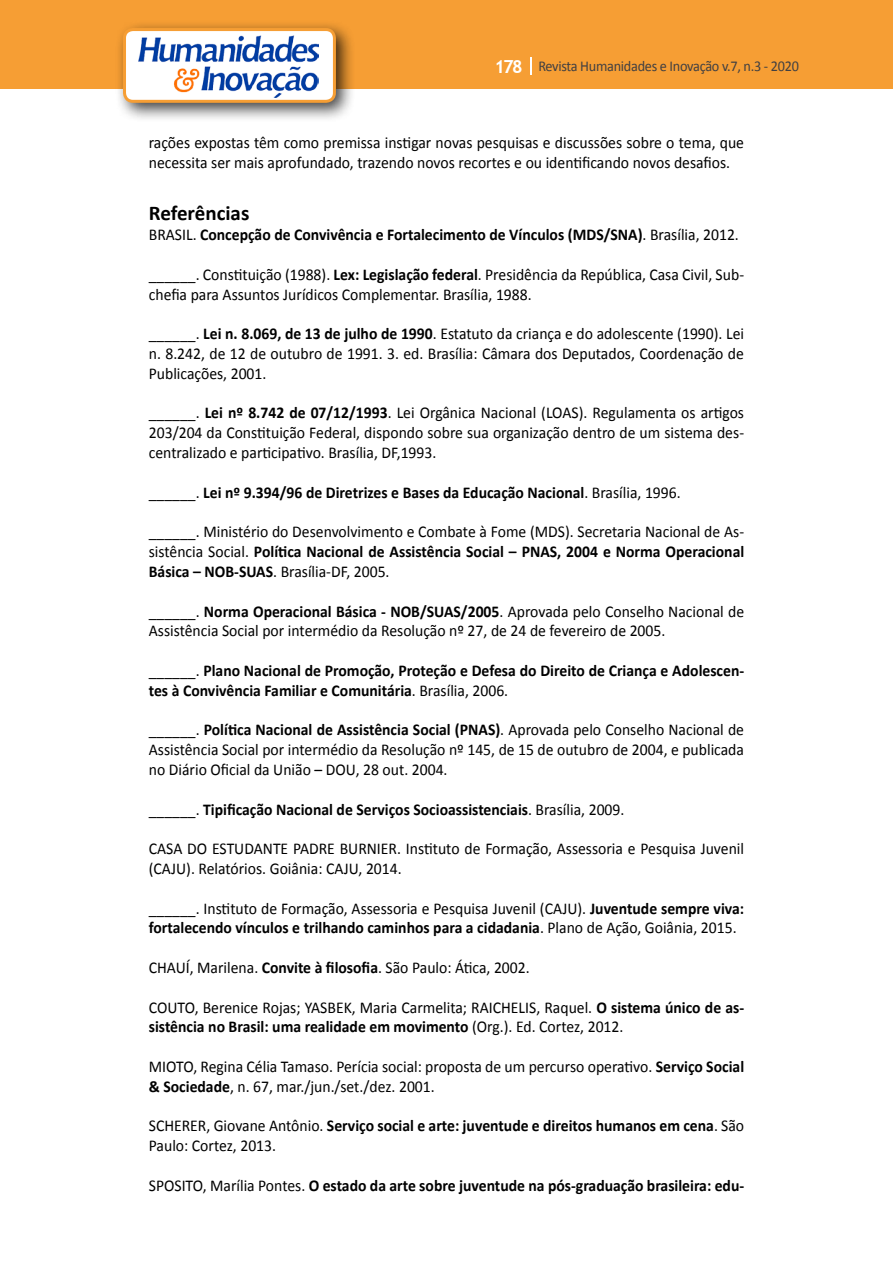
<style>
.page{position:relative;width:893px;height:1263px;background:#fff}
.page>*{position:absolute;margin:0;border:0;box-sizing:border-box;transform-origin:0 0}
.t1{font:700 21px "Calibri";color:#000}
.t2{font:16.5px/19.8px "Calibri";color:#000;scale:.95 1}
.t3{font:700 16.5px/19.8px "Calibri";color:#000;scale:.95 1}
.t4{font:15px "Calibri";letter-spacing:-.02em;color:#414042;scale:.95 1}
.s1{font-family:"Trebuchet MS";font-weight:700;font-size:18px;color:#fff}
.s2{font-weight:400}
.s3{font-weight:700}
</style>
<div class="page">
<div style="left:0;top:0;width:893px;height:88px;background:#f69e34"></div>
<svg style="left:530px;top:57px;width:2px;height:18px"></svg>
<div style="left:115px;top:20px;width:241px;height:103px;background:#000;opacity:.75"></div>
<div style="left:125px;top:30px;width:209px;height:71px;background:#fff;border-radius:9px"></div>
<img style="left:138px;top:35px;width:181px;height:62px">
<div style="left:123px;top:28px;width:213px;height:75px;border:3px solid #f69e34;border-radius:9px"></div>
<p class="t4" style="left:495px;top:57px;width:322px"><span class="s1">178</span> Revista Humanidades e Inovação v.7, n.3 - 2020</p>
<p class="t2" style="left:149px;top:133px;width:628px">rações expostas têm como premissa instigar novas pesquisas e discussões sobre o tema, que necessita ser mais aprofundado, trazendo novos recortes e ou identificando novos desafios.</p>
<p class="t1" style="left:149px;top:200px;width:102px">Referências</p>
<p class="t3" style="left:149px;top:225px;width:623px"><span class="s2">BRASIL.</span> Concepção de Convivência e Fortalecimento de Vínculos (MDS/SNA)<span class="s2">. Brasília, 2012.</span></p>
<p class="t2" style="left:149px;top:265px;width:628px">______. Constituição (1988). <span class="s3">Lex: Legislação federal</span>. Presidência da República, Casa Civil, Sub&shy;chefia para Assuntos Jurídicos Complementar. Brasília, 1988.</p>
<p class="t2" style="left:149px;top:324px;width:628px;text-align:justify">______. <span class="s3">Lei n. 8.069, de 13 de julho de 1990</span>. Estatuto da criança e do adolescente (1990). Lei n. 8.242, de 12 de outubro de 1991. 3. ed. Brasília: Câmara dos Deputados, Coordenação de Publicações, 2001.</p>
<p class="t2" style="left:149px;top:403px;width:628px;text-align:justify">______. <span class="s3">Lei nº 8.742 de 07/12/1993</span>. Lei Orgânica Nacional (LOAS). Regulamenta os artigos 203/204 da Constituição Federal, dispondo sobre sua organização dentro de um sistema des&shy;centralizado e participativo. Brasília, DF,1993.</p>
<p class="t3" style="left:149px;top:482px;width:561px"><span class="s2">______.</span> Lei nº 9.394/96 de Diretrizes e Bases da Educação Nacional<span class="s2">. Brasília, 1996.</span></p>
<p class="t2" style="left:149px;top:522px;width:628px;text-align:justify">______. Ministério do Desenvolvimento e Combate à Fome (MDS). Secretaria Nacional de As&shy;sistência Social. <span class="s3">Política Nacional de Assistência Social – PNAS, 2004 e Norma Operacional Básica – NOB-SUAS</span>. Brasília-DF, 2005.</p>
<p class="t2" style="left:149px;top:601px;width:628px">______. <span class="s3">Norma Operacional Básica - NOB/SUAS/2005</span>. Aprovada pelo Conselho Nacional de<br>Assistência Social por intermédio da Resolução nº 27, de 24 de fevereiro de 2005.</p>
<p class="t3" style="left:149px;top:660px;width:628px"><span class="s2">______.</span> Plano Nacional de Promoção, Proteção e Defesa do Direito de Criança e Adolescen&shy;tes à Convivência Familiar e Comunitária<span class="s2">. Brasília, 2006.</span></p>
<p class="t2" style="left:149px;top:720px;width:628px;text-align:justify">______. <span class="s3">Política Nacional de Assistência Social (PNAS)</span>. Aprovada pelo Conselho Nacional de Assistência Social por intermédio da Resolução nº 145, de 15 de outubro de 2004, e publicada no Diário Oficial da União – DOU, 28 out. 2004.</p>
<p class="t3" style="left:149px;top:799px;width:502px"><span class="s2">______.</span> Tipificação Nacional de Serviços Socioassistenciais<span class="s2">. Brasília, 2009.</span></p>
<p class="t2" style="left:149px;top:839px;width:628px">CASA DO ESTUDANTE PADRE BURNIER. Instituto de Formação, Assessoria e Pesquisa Juvenil (CAJU). Relatórios. Goiânia: CAJU, 2014.</p>
<p class="t2" style="left:149px;top:898px;width:628px">______. Instituto de Formação, Assessoria e Pesquisa Juvenil (CAJU). <span class="s3">Juventude sempre viva: fortalecendo vínculos e trilhando caminhos para a cidadania</span>. Plano de Ação, Goiânia, 2015.</p>
<p class="t2" style="left:149px;top:958px;width:402px">CHAUÍ, Marilena. <span class="s3">Convite à filosofia</span>. São Paulo: Ática, 2002.</p>
<p class="t2" style="left:149px;top:997px;width:628px">COUTO, Berenice Rojas; YASBEK, Maria Carmelita; RAICHELIS, Raquel. <span class="s3">O sistema único de as&shy;sistência no Brasil: uma realidade em movimento</span> (Org.). Ed. Cortez, 2012.</p>
<p class="t2" style="left:149px;top:1057px;width:628px">MIOTO, Regina Célia Tamaso. Perícia social: proposta de um percurso operativo. <span class="s3">Serviço Social &amp; Sociedade</span>, n. 67, mar./jun./set./dez. 2001.</p>
<p class="t3" style="left:149px;top:1116px;width:628px"><span class="s2">SCHERER, Giovane Antônio.</span> Serviço social e arte: juventude e direitos humanos em cena<span class="s2">. São<br>Paulo: Cortez, 2013.</span></p>
<p class="t3" style="left:149px;top:1175px;width:628px"><span class="s2">SPOSITO, Marília Pontes.</span> O estado da arte sobre juventude na pós-graduação brasileira: edu-</p>
</div>
